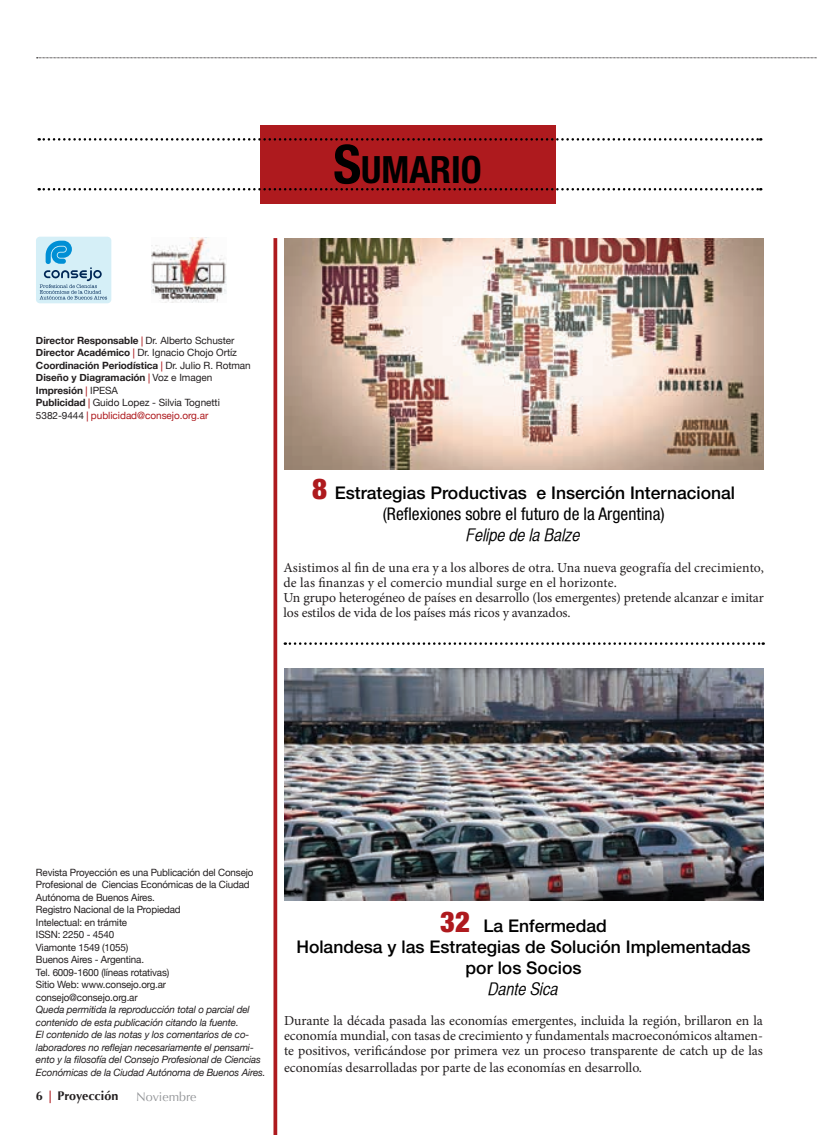
<style>
.page{position:relative;width:817px;height:1135px;background:#fff}
.page>*{position:absolute;margin:0;border:0;box-sizing:border-box;transform-origin:0 0}
.t1{font:700 condensed 37.62px "Helvetica Neue LT Std";color:#000}
.t2{font:500 17.5px/21px "Helvetica Neue LT Std";color:#000;text-align:center}
.t3{font:17.5px "Helvetica CY Oblique";color:#000}
.t4{font:13.75px/15px "Minion Pro";letter-spacing:-.005em;color:#231f20}
.t5{font:700 12.5px "Optima";color:#231f20}
.t6{font:12.5px "Optima";color:#939598}
.t7{font:10px/12.5px "Helvetica Neue";letter-spacing:-.015em;color:#231f20}
.t8{font:italic 10px/12.5px "Helvetica Neue";letter-spacing:-.015em;color:#231f20}
.s1{font-size:53.75px}
.s2{font-weight:700}
.s3{font-family:"Minion Pro";font-weight:700;color:#ae1a1e}
.s4{color:#ae1a1e}
.s5{font-weight:900;font-stretch:condensed;font-size:28.75px;color:#ae1a1e}
.s6{font-weight:400;font-stretch:condensed}
.s7{font-style:inherit}
</style>
<div class="page">
<svg style="left:37px;top:58px;width:780px;height:1px"></svg>
<svg style="left:285px;top:642px;width:478px;height:3px"></svg>
<svg style="left:273px;top:238px;width:4px;height:897px;background:#b73639"></svg>
<div style="left:261px;top:125px;width:294px;height:78px;background:#ae1a1e"></div>
<svg style="left:39px;top:188px;width:722px;height:2px"></svg>
<svg style="left:39px;top:138px;width:722px;height:3px"></svg>
<img style="left:284px;top:669px;width:479px;height:231px">
<img style="left:284px;top:238px;width:479px;height:231px">
<div style="left:36px;top:237px;width:75px;height:66px;background:#d5eff7;border-radius:4px"></div>
<svg style="left:40px;top:241px;width:67px;height:59px"></svg>
<img style="left:151px;top:237px;width:75px;height:66px">
<h1 class="t1" style="left:333px;top:147px;width:150px"><span class="s1">S</span>UMARIO</h1>
<p class="t7" style="left:36px;top:334px;width:216px"><span class="s2">Director Responsable</span> <span class="s3">|</span> Dr. Alberto Schuster <span class="s2">Director Académico</span> <span class="s3">|</span> Dr. Ignacio Chojo Ortíz <span class="s2">Coordinación Periodística</span> <span class="s3">|</span> Dr. Julio R. Rotman <span class="s2">Diseño y Diagramación</span> <span class="s3">|</span> Voz e Imagen <span class="s2">Impresión</span> <span class="s3">|</span> IPESA<br><span class="s2">Publicidad</span> <span class="s3">|</span> Guido Lopez - Silvia Tognetti 5382-9444 <span class="s3">|</span> <span class="s4">publicidad@consejo.org.ar</span></p>
<p class="t2" style="left:312px;top:482px;width:424px"><span class="s5">8</span> Estrategias Productivas e Inserción Internacional <span class="s6">(Reflexiones sobre el futuro de la Argentina)</span></p>
<p class="t3" style="left:466px;top:525px;width:116px">Felipe de la Balze</p>
<p class="t4" style="left:283px;top:561px;width:481px">Asistimos al fin de una era y a los albores de otra. Una nueva geografía del crecimiento, de las finanzas y el comercio mundial surge en el horizonte.<br>Un grupo heterogéneo de países en desarrollo (los emergentes) pretende alcanzar e imitar los estilos de vida de los países más ricos y avanzados.</p>
<p class="t7" style="left:36px;top:866px;width:219px">Revista Proyección es una Publicación del Consejo<br>Profesional de Ciencias Económicas de la Ciudad<br>Autónoma de Buenos Aires.<br>Registro Nacional de la Propiedad<br>Intelectual: en trámite<br>ISSN: 2250 - 4540<br>Viamonte 1549 (1055)<br>Buenos Aires - Argentina.<br>Tel. 6009-1600 (líneas rotativas)<br>Sitio Web: www.consejo.org.ar consejo@consejo.org.ar</p>
<p class="t8" style="left:36px;top:1003px;width:231px">Queda permitida la reproducción total o parcial del contenido de esta publicación citando la fuente.<br>El contenido de las notas y los comentarios de co&shy;laboradores no reflejan necesariamente el pensami&shy;ento y la filosofía del Consejo Profesional de Ciencias Económicas de la Ciudad Autónoma de Buenos Aires.</p>
<p class="t5" style="left:36px;top:1089px;width:84px"><span class="s7">6</span> <span class="s4">|</span> Proyección</p>
<p class="t6" style="left:136px;top:1089px;width:62px">Noviembre</p>
<p class="t2" style="left:296px;top:915px;width:455px"><span class="s5">32</span> La Enfermedad<br>Holandesa y las Estrategias de Solución Implementadas por los Socios</p>
<p class="t3" style="left:488px;top:979px;width:72px">Dante Sica</p>
<p class="t4" style="left:284px;top:1013px;width:480px;text-align:justify">Durante la década pasada las economías emergentes, incluida la región, brillaron en la economía mundial, con tasas de crecimiento y fundamentals macroeconómicos altamen&shy;te positivos, verificándose por primera vez un proceso transparente de catch up de las</p>
<p class="t4" style="left:284px;top:1060px;width:359px">economías desarrolladas por parte de las economías en desarrollo.</p>
</div>
